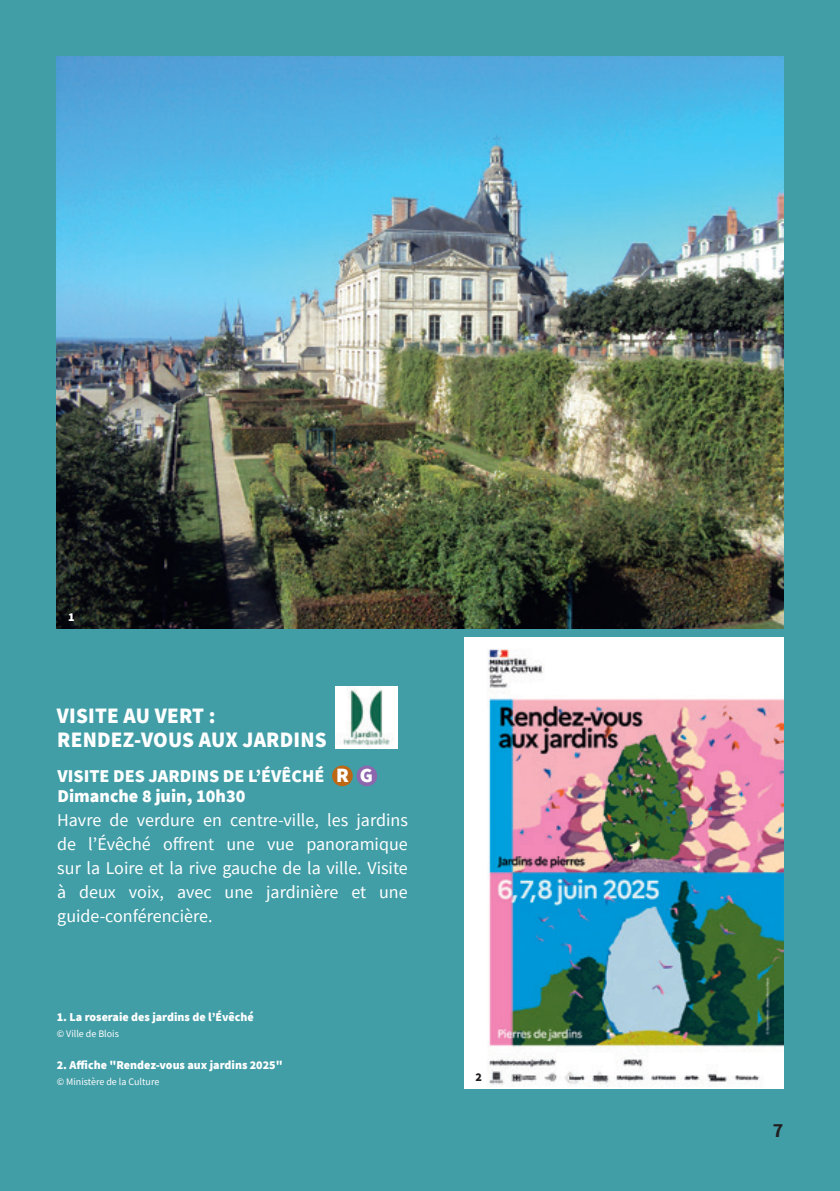
<style>
.page{position:relative;width:840px;height:1191px;background:#fff}
.page>*{position:absolute;margin:0;border:0;box-sizing:border-box;transform-origin:0 0}
.t1{font:900 22px/24px "Source Sans Pro";letter-spacing:.01em;color:#fff;scale:.96 1}
.t2{font:700 20px "Source Sans Pro";color:#231f20}
.t3{font:18px/24px "Source Sans Pro";color:#fff;text-align:justify}
.t4{font:900 18px/20px "Source Sans Pro";color:#fff}
.t5{font:900 12px "Source Sans Pro";color:#fff}
.t6{font:900 12px "Source Sans Pro";color:#231f20}
.t7{font:10px "Source Sans Pro";color:#fff}
.s1{font-size:20.2px}
</style>
<div class="page">
<div style="left:0;top:0;width:839px;height:1191px;background:#419da6"></div>
<img style="left:336px;top:686px;width:61px;height:62px">
<div style="left:332px;top:765px;width:20px;height:21px;background:#bc6714;border-radius:50%"></div>
<div style="left:356px;top:765px;width:21px;height:21px;background:#8d67ad;border-radius:50%"></div>
<img style="left:464px;top:638px;width:318px;height:451px">
<img style="left:57px;top:57px;width:725px;height:572px">
<p class="t5" style="left:68px;top:608px;width:8px">1</p>
<p class="t1" style="left:57px;top:703px;width:282px">VISITE AU VERT :<br>RENDEZ-VOUS AUX JARDINS</p>
<p class="t4" style="left:57px;top:765px;width:317px">VISITE DES JARDINS DE L’ÉVÊCHÉ <span class="s1">R G<br></span>Dimanche 8 juin, 10h30</p>
<p class="t3" style="left:57px;top:808px;width:352px">Havre de verdure en centre-ville, les jardins de l’Évêché offrent une vue panoramique sur la Loire et la rive gauche de la ville. Visite à deux voix, avec une jardinière et une guide-conférencière.</p>
<p class="t5" style="left:57px;top:1008px;width:198px">1. La roseraie des jardins de l’Évêché</p>
<p class="t7" style="left:57px;top:1027px;width:64px">© Ville de Blois</p>
<p class="t5" style="left:57px;top:1056px;width:227px">2. Affiche "Rendez-vous aux jardins 2025"</p>
<p class="t7" style="left:57px;top:1075px;width:104px">© Ministère de la Culture</p>
<p class="t6" style="left:475px;top:1068px;width:8px">2</p>
<p class="t2" style="left:772px;top:1117px;width:12px">7</p>
</div>
